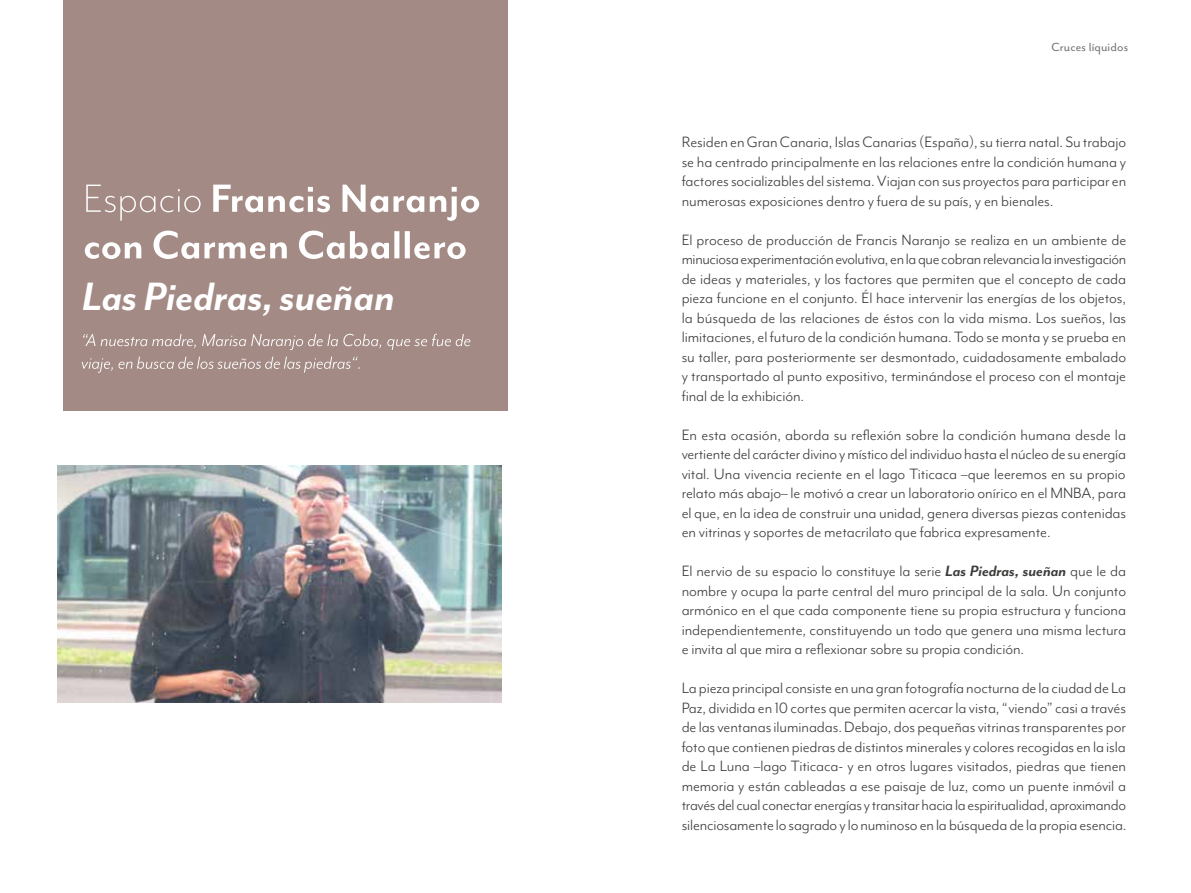
<style>
.page{position:relative;width:1191px;height:893px;background:#fff}
.page>*{position:absolute;margin:0;border:0;box-sizing:border-box;transform-origin:0 0}
.t1{font:italic 700 45.6px "Mr Eaves Mod OT";letter-spacing:-.005em;color:#fff}
.t2{font:17.25px/19.5px "Mr Eaves Mod OT";letter-spacing:-.005em;color:#3c3c3b;text-align:justify}
.t3{font:13.5px "Mr Eaves San OT";letter-spacing:.01em;color:#706f6f}
.s1{font-weight:700;font-style:italic}
</style>
<div class="page">
<img style="left:58px;top:466px;width:444px;height:237px">
<div style="left:64px;top:0;width:444px;height:411px;background:#a38a85"></div>
<svg style="left:82px;top:356px;width:278px;height:17px"></svg>
<svg style="left:83px;top:334px;width:387px;height:16px"></svg>
<svg style="left:85px;top:231px;width:380px;height:28px"></svg>
<svg style="left:86px;top:185px;width:393px;height:36px"></svg>
<h1 class="t1" style="left:82px;top:272px;width:315px">Las Piedras, sueñan</h1>
<p class="t3" style="left:1051px;top:39px;width:78px">Cruces líquidos</p>
<p class="t2" style="left:681px;top:132px;width:446px">Residen en Gran Canaria, Islas Canarias (España), su tierra natal. Su trabajo se ha centrado principalmente en las relaciones entre la condición humana y factores socializables del sistema. Viajan con sus proyectos para participar en numerosas exposiciones dentro y fuera de su país, y en bienales.</p>
<p class="t2" style="left:681px;top:230px;width:446px">El proceso de producción de Francis Naranjo se realiza en un ambiente de minuciosa experimentación evolutiva, en la que cobran relevancia la investigación de ideas y materiales, y los factores que permiten que el concepto de cada pieza funcione en el conjunto. Él hace intervenir las energías de los objetos, la búsqueda de las relaciones de éstos con la vida misma. Los sueños, las limitaciones, el futuro de la condición humana. Todo se monta y se prueba en su taller, para posteriormente ser desmontado, cuidadosamente embalado y transportado al punto expositivo, terminándose el proceso con el montaje final de la exhibición.</p>
<p class="t2" style="left:681px;top:425px;width:446px">En esta ocasión, aborda su reflexión sobre la condición humana desde la vertiente del carácter divino y místico del individuo hasta el núcleo de su energía vital. Una vivencia reciente en el lago Titicaca –que leeremos en su propio relato más abajo– le motivó a crear un laboratorio onírico en el MNBA, para el que, en la idea de construir una unidad, genera diversas piezas contenidas en vitrinas y soportes de metacrilato que fabrica expresamente.</p>
<p class="t2" style="left:681px;top:561px;width:446px">El nervio de su espacio lo constituye la serie <span class="s1">Las Piedras, sueñan</span> que le da nombre y ocupa la parte central del muro principal de la sala. Un conjunto armónico en el que cada componente tiene su propia estructura y funciona independientemente, constituyendo un todo que genera una misma lectura e invita al que mira a reflexionar sobre su propia condición.</p>
<p class="t2" style="left:681px;top:678px;width:446px">La pieza principal consiste en una gran fotografía nocturna de la ciudad de La Paz, dividida en 10 cortes que permiten acercar la vista, “viendo” casi a través de las ventanas iluminadas. Debajo, dos pequeñas vitrinas transparentes por foto que contienen piedras de distintos minerales y colores recogidas en la isla de La Luna –lago Titicaca- y en otros lugares visitados, piedras que tienen memoria y están cableadas a ese paisaje de luz, como un puente inmóvil a través del cual conectar energías y transitar hacia la espiritualidad, aproximando silenciosamente lo sagrado y lo numinoso en la búsqueda de la propia esencia.</p>
</div>
